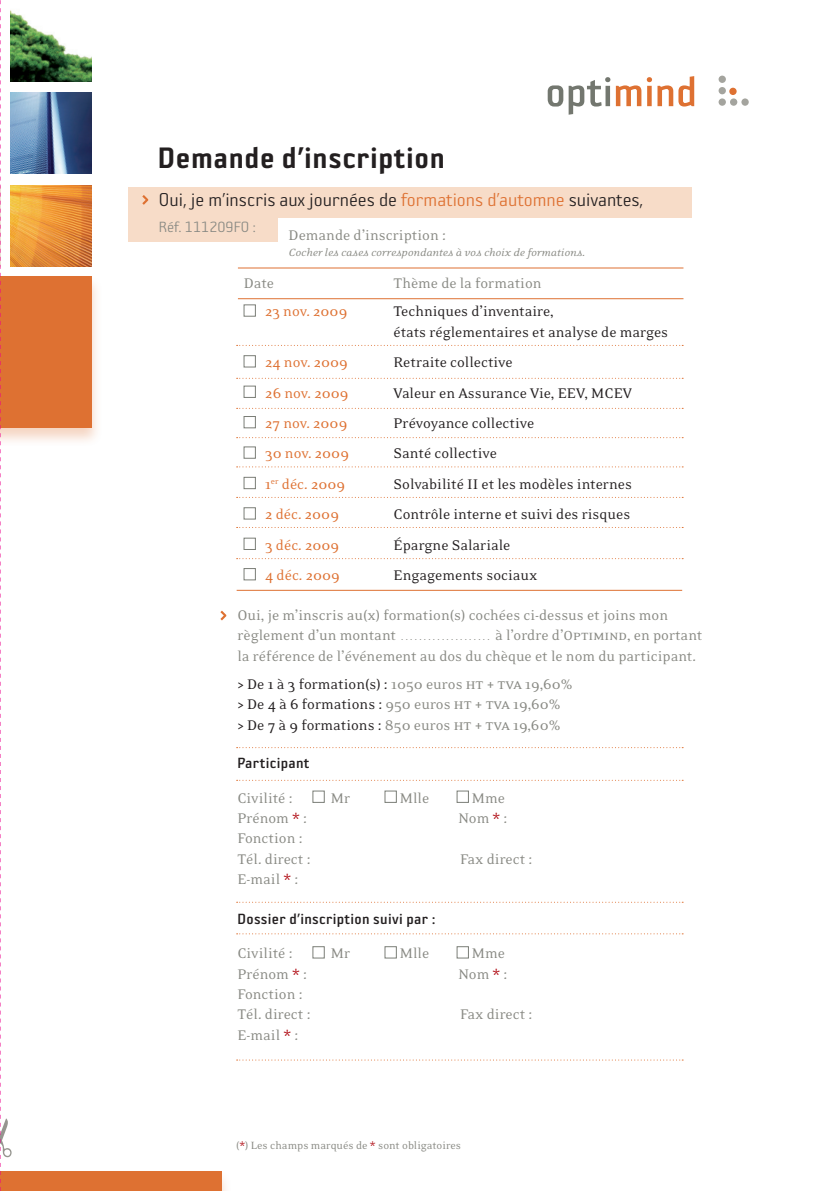
<style>
.page{position:relative;width:840px;height:1191px;background:#fff}
.page>*{position:absolute;margin:0;border:0;box-sizing:border-box;transform-origin:0 0}
.t1{font:32px "Sophisto D Gauge";letter-spacing:.02em;color:#231f20}
.t2{font:20px "Sophisto A Gauge";color:#231f20}
.t3{font:16px/20.4px "Eidetic Neo";color:#888983}
.t4{font:16px/20.4px "Eidetic Neo";color:#231f20}
.t5{font:16px "Eidetic Neo";color:#de7132}
.t6{font:16px "Sophisto C Gauge";letter-spacing:.02em;color:#231f20}
.t7{font:16px "Sophisto A Gauge";color:#888983}
.t8{font:italic 12px "Eidetic Neo";color:#888983}
.t9{font:12px "Eidetic Neo";color:#888983}
.s1{color:#de7132}
.s2{font-size:10px}
.s3{font-family:"Eidetic Neo Smallcaps";font-size:15px}
.s4{color:#888983}
.s5{font-family:"Eidetic Neo Smallcaps";color:#888983}
.s6{color:#b00d15}
</style>
<div class="page">
<img style="left:12px;top:13px;width:80px;height:68px">
<img style="left:12px;top:185px;width:80px;height:81px">
<img style="left:12px;top:93px;width:79px;height:81px">
<svg style="left:547px;top:77px;width:104px;height:38px"></svg>
<svg style="left:646px;top:86px;width:5px;height:20px"></svg>
<svg style="left:657px;top:76px;width:36px;height:31px"></svg>
<div style="left:718px;top:76px;width:7px;height:7px;background:#a4a49e;border-radius:50%"></div>
<div style="left:718px;top:87px;width:7px;height:7px;background:#a4a49e;border-radius:50%"></div>
<div style="left:718px;top:98px;width:7px;height:8px;background:#a4a49e;border-radius:50%"></div>
<div style="left:729px;top:88px;width:7px;height:7px;background:#de7132;border-radius:50%"></div>
<div style="left:729px;top:98px;width:8px;height:8px;background:#a4a49e;border-radius:50%"></div>
<div style="left:741px;top:98px;width:7px;height:8px;background:#a4a49e;border-radius:50%"></div>
<div style="left:128px;top:187px;width:564px;height:31px;background:#f7dcc8"></div>
<div style="left:128px;top:211px;width:150px;height:31px;background:#f7dcc8"></div>
<svg style="left:142px;top:195px;width:6px;height:10px"></svg>
<svg style="left:220px;top:610px;width:6px;height:10px"></svg>
<hr style="left:238px;top:268px;width:445px;height:1px;background:#de7132">
<svg style="left:236px;top:345px;width:446px;height:1px"></svg>
<svg style="left:236px;top:378px;width:446px;height:1px"></svg>
<svg style="left:236px;top:408px;width:446px;height:1px"></svg>
<svg style="left:236px;top:437px;width:446px;height:1px"></svg>
<svg style="left:236px;top:466px;width:446px;height:1px"></svg>
<svg style="left:236px;top:497px;width:446px;height:1px"></svg>
<svg style="left:236px;top:527px;width:446px;height:1px"></svg>
<svg style="left:236px;top:558px;width:446px;height:1px"></svg>
<svg style="left:236px;top:747px;width:446px;height:1px"></svg>
<svg style="left:236px;top:780px;width:446px;height:1px"></svg>
<svg style="left:236px;top:901px;width:444px;height:1px"></svg>
<svg style="left:236px;top:933px;width:446px;height:1px"></svg>
<svg style="left:236px;top:1059px;width:446px;height:1px"></svg>
<hr style="left:236px;top:590px;width:445px;height:1px;background:#de7132">
<hr style="left:238px;top:298px;width:445px;height:1px;background:#de7132">
<div style="left:0;top:1168px;width:232px;height:23px;background:#de7132;opacity:.3"></div>
<div style="left:0;top:1171px;width:221px;height:20px;background:#de7132"></div>
<div style="left:0;top:274px;width:103px;height:173px;background:#de7132;opacity:.3"></div>
<div style="left:0;top:276px;width:92px;height:152px;background:#de7132"></div>
<div style="left:244px;top:355px;width:11px;height:12px;border:1px solid #7b7e77"></div>
<div style="left:244px;top:386px;width:11px;height:11px;border:1px solid #7b7e77"></div>
<div style="left:244px;top:416px;width:11px;height:12px;border:1px solid #7b7e77"></div>
<div style="left:244px;top:477px;width:11px;height:12px;border:1px solid #7b7e77"></div>
<div style="left:244px;top:507px;width:11px;height:12px;border:1px solid #7b7e77"></div>
<div style="left:244px;top:538px;width:11px;height:11px;border:1px solid #7b7e77"></div>
<div style="left:244px;top:568px;width:11px;height:12px;border:1px solid #7b7e77"></div>
<div style="left:312px;top:791px;width:12px;height:11px;border:1px solid #7b7e77"></div>
<div style="left:456px;top:791px;width:12px;height:11px;border:1px solid #7b7e77"></div>
<div style="left:312px;top:946px;width:12px;height:12px;border:1px solid #7b7e77"></div>
<div style="left:384px;top:946px;width:12px;height:12px;border:1px solid #7b7e77"></div>
<div style="left:456px;top:946px;width:12px;height:12px;border:1px solid #7b7e77"></div>
<svg style="left:0;top:0;width:12px;height:1191px"></svg>
<p class="t1" style="left:158px;top:139px;width:288px">Demande d’inscription</p>
<p class="t2" style="left:159px;top:188px;width:485px">Oui, je m’inscris aux journées de <span class="s1">formations d’automne</span> suivantes,</p>
<p class="t7" style="left:159px;top:218px;width:99px">Réf. 111209FO :</p>
<p class="t3" style="left:288px;top:225px;width:159px">Demande d’inscription :</p>
<p class="t8" style="left:288px;top:246px;width:298px">Cocher les cases correspondantes à vos choix de formations.</p>
<p class="t3" style="left:244px;top:273px;width:32px">Date</p>
<p class="t3" style="left:393px;top:273px;width:149px">Thème de la formation</p>
<p class="t5" style="left:265px;top:303px;width:83px">23 nov. 2009</p>
<p class="t4" style="left:393px;top:302px;width:276px">Techniques d’inventaire,<br>états réglementaires et analyse de marges</p>
<p class="t5" style="left:265px;top:354px;width:84px">24 nov. 2009</p>
<p class="t4" style="left:393px;top:352px;width:120px">Retraite collective</p>
<p class="t5" style="left:265px;top:385px;width:85px">26 nov. 2009</p>
<p class="t4" style="left:393px;top:383px;width:240px">Valeur en Assurance Vie, EEV, MCEV</p>
<p class="t5" style="left:265px;top:415px;width:84px">27 nov. 2009</p>
<p class="t4" style="left:393px;top:413px;width:142px">Prévoyance collective</p>
<p class="t5" style="left:265px;top:445px;width:85px">30 nov. 2009</p>
<p class="t4" style="left:393px;top:444px;width:105px">Santé collective</p>
<p class="t5" style="left:265px;top:476px;width:81px">1<sup>er</sup> déc. 2009</p>
<p class="t4" style="left:393px;top:474px;width:240px">Solvabilité II et les modèles internes</p>
<p class="t5" style="left:265px;top:506px;width:75px">2 déc. 2009</p>
<p class="t4" style="left:393px;top:504px;width:238px">Contrôle interne et suivi des risques</p>
<p class="t5" style="left:265px;top:537px;width:75px">3 déc. 2009</p>
<p class="t4" style="left:393px;top:535px;width:118px">Épargne Salariale</p>
<p class="t5" style="left:265px;top:567px;width:76px">4 déc. 2009</p>
<p class="t4" style="left:393px;top:565px;width:145px">Engagements sociaux</p>
<p class="t3" style="left:237px;top:605px;width:466px">Oui, je m’inscris au(x) formation(s) cochées ci-dessus et joins mon règlement d’un montant <span class="s2">. . . . . . . . . . . . . . . . . . . .</span> à l’ordre d’<span class="s3">Optimind</span>, en portant la référence de l’événement au dos du chèque et le nom du participant.</p>
<p class="t4" style="left:237px;top:674px;width:336px">&gt; De 1 à 3 formation(s) : <span class="s4">1050 euros</span> <span class="s5">ht + tva</span> <span class="s4">19,60%</span></p>
<p class="t4" style="left:237px;top:694px;width:324px">&gt; De 4 à 6 formations : <span class="s4">950 euros</span> <span class="s5">ht + tva</span> <span class="s4">19,60%</span></p>
<p class="t4" style="left:237px;top:715px;width:324px">&gt; De 7 à 9 formations : <span class="s4">850 euros</span> <span class="s5">ht + tva</span> <span class="s4">19,60%</span></p>
<p class="t6" style="left:237px;top:754px;width:73px">Participant</p>
<p class="t3" style="left:237px;top:788px;width:57px">Civilité :</p>
<p class="t3" style="left:331px;top:788px;width:21px">Mr</p>
<p class="t3" style="left:399px;top:788px;width:31px">Mlle</p>
<p class="t3" style="left:471px;top:788px;width:35px">Mme</p>
<p class="t3" style="left:237px;top:808px;width:71px">Prénom <span class="s6">*</span> :</p>
<p class="t3" style="left:458px;top:808px;width:50px">Nom <span class="s6">*</span> :</p>
<p class="t3" style="left:237px;top:828px;width:67px">Fonction :</p>
<p class="t3" style="left:237px;top:849px;width:75px">Tél. direct :</p>
<p class="t3" style="left:460px;top:849px;width:74px">Fax direct :</p>
<p class="t3" style="left:237px;top:869px;width:62px">E-mail <span class="s6">*</span> :</p>
<p class="t6" style="left:237px;top:909px;width:199px">Dossier d’inscription suivi par :</p>
<p class="t3" style="left:237px;top:943px;width:57px">Civilité :</p>
<p class="t3" style="left:331px;top:943px;width:21px">Mr</p>
<p class="t3" style="left:399px;top:943px;width:31px">Mlle</p>
<p class="t3" style="left:471px;top:943px;width:35px">Mme</p>
<p class="t3" style="left:237px;top:964px;width:71px">Prénom <span class="s6">*</span> :</p>
<p class="t3" style="left:458px;top:964px;width:50px">Nom <span class="s6">*</span> :</p>
<p class="t3" style="left:237px;top:984px;width:67px">Fonction :</p>
<p class="t3" style="left:237px;top:1004px;width:75px">Tél. direct :</p>
<p class="t3" style="left:460px;top:1004px;width:74px">Fax direct :</p>
<p class="t3" style="left:237px;top:1025px;width:62px">E-mail <span class="s6">*</span> :</p>
<p class="t9" style="left:236px;top:1139px;width:226px">(<span class="s6">*</span>) Les champs marqués de <span class="s6">*</span> sont obligatoires</p>
</div>
